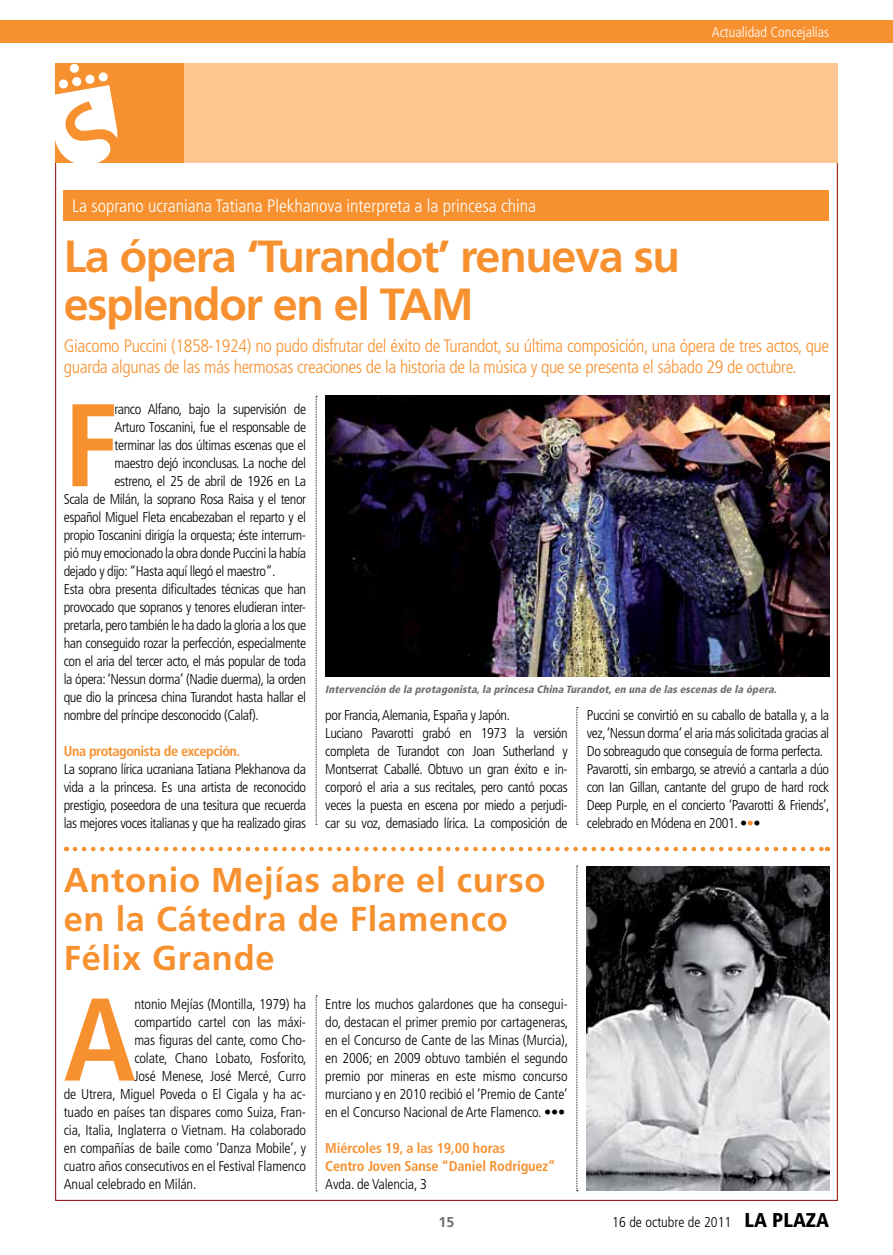
<style>
.page{position:relative;width:893px;height:1255px;background:#fff}
.page>*{position:absolute;margin:0;border:0;box-sizing:border-box;transform-origin:0 0}
.t1{font:700 condensed 117.45px "Frutiger LT";color:#f79130}
.t2{font:700 45px/48px "Frutiger LT";letter-spacing:-.03em;color:#f79130}
.t3{font:700 34.5px/39px "Frutiger LT";letter-spacing:.02em;color:#f79130}
.t4{font:300 condensed 18px/21.6px "Frutiger LT";letter-spacing:-.02em;color:#f79130}
.t5{font:300 condensed 18px "Frutiger LT";color:#fff}
.t6{font:300 condensed 14.25px/18px "Frutiger LT";letter-spacing:-.03em;color:#000;text-align:justify}
.t7{font:300 condensed 14.25px "Frutiger LT";letter-spacing:-.01em;color:#000}
.t8{font:700 condensed 14.25px/18px "Frutiger LT";letter-spacing:-.01em;color:#f79130}
.t9{font:700 condensed 14.25px "Frutiger LT";letter-spacing:-.03em;color:#f79130}
.t10{font:300 condensed 14.25px "Frutiger LT";color:#000}
.t11{font:300 condensed 14.25px "Frutiger LT";color:#fff}
.t12{font:700 14.25px "Frutiger LT";color:#6d6e71}
.t13{font:italic 900 condensed 10.5px "Frutiger LT";color:#6d6e71}
.s1{color:#f79130}
.s2{font-weight:900;font-size:19.95px}
</style>
<div class="page">
<div style="left:0;top:20px;width:893px;height:23px;background:#f79130"></div>
<svg style="left:316px;top:396px;width:1px;height:428px"></svg>
<svg style="left:316px;top:995px;width:1px;height:196px"></svg>
<svg style="left:576px;top:707px;width:2px;height:117px"></svg>
<svg style="left:576px;top:865px;width:2px;height:326px"></svg>
<div style="left:64px;top:190px;width:765px;height:31px;background:#f79130"></div>
<svg style="left:75px;top:846px;width:753px;height:5px"></svg>
<img style="left:325px;top:396px;width:504px;height:280px">
<img style="left:587px;top:866px;width:242px;height:324px">
<div style="left:55px;top:64px;width:783px;height:99px;background:#fdc590"></div>
<div style="left:55px;top:64px;width:129px;height:99px;background:#f79130"></div>
<div style="left:72px;top:77px;width:10px;height:9px;background:#fff;border-radius:4px"></div>
<div style="left:70px;top:63px;width:9px;height:10px;background:#fff;border-radius:4px"></div>
<div style="left:59px;top:79px;width:9px;height:10px;background:#fff;border-radius:4px"></div>
<svg style="left:85px;top:74px;width:10px;height:10px"></svg>
<svg style="left:98px;top:72px;width:10px;height:10px"></svg>
<svg style="left:55px;top:85px;width:62px;height:83px"></svg>
<p class="t11" style="left:712px;top:24px;width:119px">Actualidad Concejalías</p>
<p class="t5" style="left:72px;top:196px;width:465px">La soprano ucraniana Tatiana Plekhanova interpreta a la princesa china</p>
<h2 class="t2" style="left:64px;top:232px;width:618px">La ópera ‘Turandot’ renueva su esplendor en el TAM</h2>
<p class="t4" style="left:64px;top:335px;width:767px">Giacomo Puccini (1858-1924) no pudo disfrutar del éxito de Turandot, su última composición, una ópera de tres actos, que guarda algunas de las más hermosas creaciones de la historia de la música y que se presenta el sábado 29 de octubre.</p>
<h1 class="t1" style="left:64px;top:376px;width:56px">F</h1>
<p class="t6" style="left:115px;top:400px;width:193px">ranco Alfano, bajo la supervisión de</p>
<p class="t6" style="left:115px;top:418px;width:193px">Arturo Toscanini, fue el responsable de</p>
<p class="t6" style="left:115px;top:436px;width:193px">terminar las dos últimas escenas que el</p>
<p class="t6" style="left:115px;top:454px;width:193px">maestro dejó inconclusas. La noche del</p>
<p class="t6" style="left:115px;top:472px;width:193px">estreno, el 25 de abril de 1926 en La</p>
<p class="t6" style="left:64px;top:490px;width:244px">Scala de Milán, la soprano Rosa Raisa y el tenor</p>
<p class="t6" style="left:64px;top:508px;width:244px">español Miguel Fleta encabezaban el reparto y el</p>
<p class="t6" style="left:64px;top:526px;width:244px">propio Toscanini dirigía la orquesta; éste interrum-</p>
<p class="t6" style="left:64px;top:544px;width:244px">pió muy emocionado la obra donde Puccini la había</p>
<p class="t6" style="left:64px;top:562px;width:213px">dejado y dijo: “Hasta aquí llegó el maestro”.</p>
<p class="t6" style="left:64px;top:580px;width:244px">Esta obra presenta dificultades técnicas que han</p>
<p class="t6" style="left:64px;top:598px;width:244px">provocado que sopranos y tenores eludieran inter-</p>
<p class="t6" style="left:64px;top:616px;width:244px">pretarla, pero también le ha dado la gloria a los que</p>
<p class="t6" style="left:64px;top:634px;width:244px">han conseguido rozar la perfección, especialmente</p>
<p class="t6" style="left:64px;top:652px;width:244px">con el aria del tercer acto, el más popular de toda</p>
<p class="t6" style="left:64px;top:670px;width:244px">la ópera: ‘Nessun dorma’ (Nadie duerma), la orden</p>
<p class="t6" style="left:64px;top:688px;width:244px">que dio la princesa china Turandot hasta hallar el</p>
<p class="t6" style="left:64px;top:706px;width:196px">nombre del príncipe desconocido (Calaf).</p>
<p class="t9" style="left:64px;top:743px;width:178px">Una protagonista de excepción.</p>
<p class="t6" style="left:64px;top:760px;width:244px">La soprano lírica ucraniana Tatiana Plekhanova da vida a la princesa. Es una artista de reconocido prestigio, poseedora de una tesitura que recuerda las mejores voces italianas y que ha realizado giras</p>
<p class="t13" style="left:325px;top:683px;width:455px">Intervención de la protagonista,la princesa China Turandot,en una de lasescenasde la ópera.</p>
<p class="t6" style="left:325px;top:706px;width:244px;text-align:left">por Francia, Alemania, España y Japón.<br>Luciano Pavarotti grabó en 1973 la versión completa de Turandot con Joan Sutherland y Montserrat Caballé. Obtuvo un gran éxito e in&shy;corporó el aria a sus recitales, pero cantó pocas veces la puesta en escena por miedo a perjudi&shy;car su voz, demasiado lírica. La composición de</p>
<p class="t6" style="left:587px;top:706px;width:244px;text-align:left">Puccini se convirtió en su caballo de batalla y, a la vez, ‘Nessun dorma’ el aria más solicitada gracias al Do sobreagudo que conseguía de forma perfecta.<br>Pavarotti, sin embargo, se atrevió a cantarla a dúo con Ian Gillan, cantante del grupo de hard rock Deep Purple, en el concierto ‘Pavarotti &amp; Friends’, celebrado en Módena en 2001. •<span class="s1">•</span>•</p>
<h3 class="t3" style="left:64px;top:860px;width:483px">Antonio Mejías abre el curso en la Cátedra de Flamenco<br>Félix Grande</h3>
<h1 class="t1" style="left:64px;top:970px;width:73px">A</h1>
<p class="t7" style="left:134px;top:995px;width:173px">ntonio Mejías (Montilla, 1979) ha</p>
<p class="t6" style="left:325px;top:994px;width:244px">Entre los muchos galardones que ha consegui&shy;do, destacan el primer premio por cartageneras, en el Concurso de Cante de las Minas (Murcia), en 2006; en 2009 obtuvo también el segundo premio por mineras en este mismo concurso murciano y en 2010 recibió el ‘Premio de Cante’ en el Concurso Nacional de Arte Flamenco. •••</p>
<p class="t8" style="left:325px;top:1138px;width:232px">Miércoles 19, a las 19,00 horas<br>Centro Joven Sanse “Daniel Rodríguez”</p>
<p class="t7" style="left:325px;top:1175px;width:103px">Avda. de Valencia, 3</p>
<p class="t7" style="left:134px;top:1013px;width:173px">compartido cartel con las máxi-</p>
<p class="t7" style="left:134px;top:1031px;width:173px">mas figuras del cante, como Cho-</p>
<p class="t7" style="left:134px;top:1049px;width:174px">colate, Chano Lobato, Fosforito,</p>
<p class="t7" style="left:134px;top:1067px;width:173px">José Menese, José Mercé, Curro</p>
<p class="t7" style="left:64px;top:1085px;width:244px">de Utrera, Miguel Poveda o El Cigala y ha ac-</p>
<p class="t7" style="left:64px;top:1103px;width:244px">tuado en países tan dispares como Suiza, Fran-</p>
<p class="t7" style="left:64px;top:1121px;width:244px">cia, Italia, Inglaterra o Vietnam. Ha colaborado</p>
<p class="t7" style="left:64px;top:1139px;width:244px">en compañías de baile como ‘Danza Mobile’, y</p>
<p class="t7" style="left:64px;top:1157px;width:244px">cuatro años consecutivos en el Festival Flamenco</p>
<p class="t7" style="left:64px;top:1175px;width:134px">Anual celebrado en Milán.</p>
<p class="t12" style="left:439px;top:1213px;width:17px">15</p>
<p class="t10" style="left:612px;top:1214px;width:218px">16 de octubre de 2011 <span class="s2">LA PLAZA</span></p>
</div>
